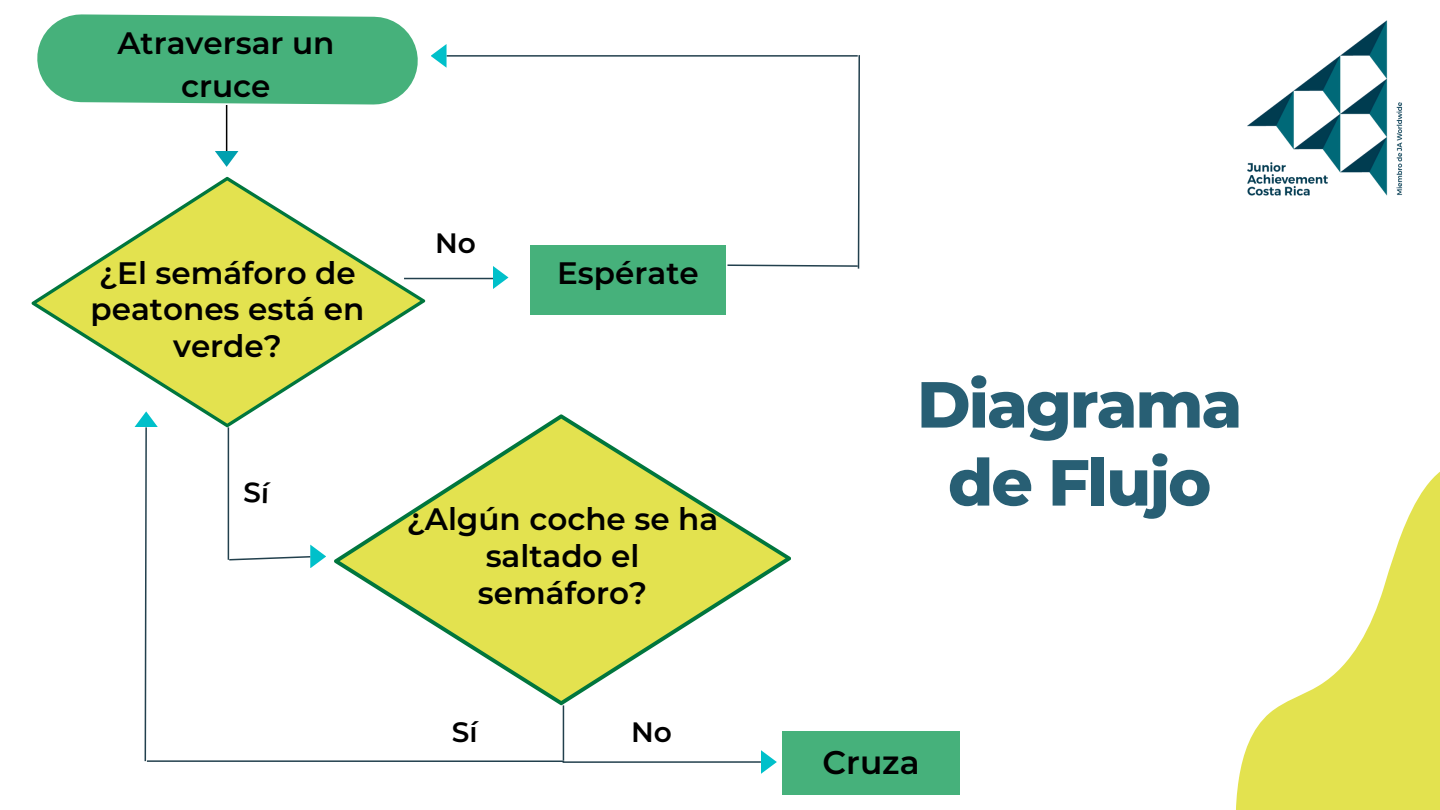
<style>
.page{position:relative;width:1440px;height:810px;background:#fff}
.page>*{position:absolute;margin:0;border:0;box-sizing:border-box;transform-origin:0 0}
.t1{font:800 65px/78px "Montserrat";letter-spacing:-.03em;color:#285f74;text-align:center}
.t2{font:600 32.7px "Montserrat";color:#000}
.t3{font:600 31px/36.8px "Montserrat";color:#000;text-align:center}
.t4{font:600 28px "Montserrat";color:#000}
</style>
<div class="page">
<img style="left:1247px;top:20px;width:155px;height:176px">
<svg style="left:37px;top:14px;width:381px;height:135px"></svg>
<svg style="left:32px;top:177px;width:393px;height:250px;fill:#e3e24f"></svg>
<svg style="left:334px;top:414px;width:457px;height:291px;fill:#e3e24f"></svg>
<div style="left:782px;top:731px;width:178px;height:64px;background:#46b17b"></div>
<div style="left:530px;top:245px;width:196px;height:70px;background:#46b17b"></div>
<hr style="left:226px;top:105px;width:1px;height:54px;background:#000">
<hr style="left:228px;top:427px;width:1px;height:133px;background:#22404d">
<hr style="left:563px;top:705px;width:1px;height:55px;background:#22404d">
<hr style="left:404px;top:278px;width:96px;height:1px;background:#22404d">
<svg style="left:493px;top:266px;width:16px;height:23px"></svg>
<svg style="left:215px;top:151px;width:24px;height:16px"></svg>
<svg style="left:727px;top:55px;width:133px;height:214px"></svg>
<hr style="left:447px;top:55px;width:411px;height:2px;background:#22404d">
<svg style="left:431px;top:44px;width:16px;height:24px"></svg>
<svg style="left:228px;top:545px;width:98px;height:23px"></svg>
<hr style="left:147px;top:760px;width:417px;height:2px;background:#22404d">
<svg style="left:134px;top:411px;width:24px;height:351px"></svg>
<hr style="left:563px;top:761px;width:198px;height:2px;background:#22404d">
<svg style="left:761px;top:750px;width:16px;height:24px"></svg>
<svg style="left:1236px;top:472px;width:204px;height:338px"></svg>
<p class="t3" style="left:117px;top:21px;width:219px;line-height:42.8px">Atraversar un cruce</p>
<h2 class="t3" style="left:91px;top:254px;width:275px">¿El semáforo de peatones está en verde?</h2>
<h2 class="t4" style="left:435px;top:225px;width:42px">No</h2>
<h2 class="t3" style="left:557px;top:255px;width:143px">Espérate</h2>
<h1 class="t3" style="left:407px;top:501px;width:313px">¿Algún coche se ha saltado el semáforo?</h1>
<p class="t4" style="left:452px;top:715px;width:27px">Sí</p>
<p class="t4" style="left:631px;top:715px;width:42px">No</p>
<h2 class="t1" style="left:917px;top:365px;width:327px">Diagrama de Flujo</h2>
<p class="t2" style="left:822px;top:743px;width:99px">Cruza</p>
</div>
